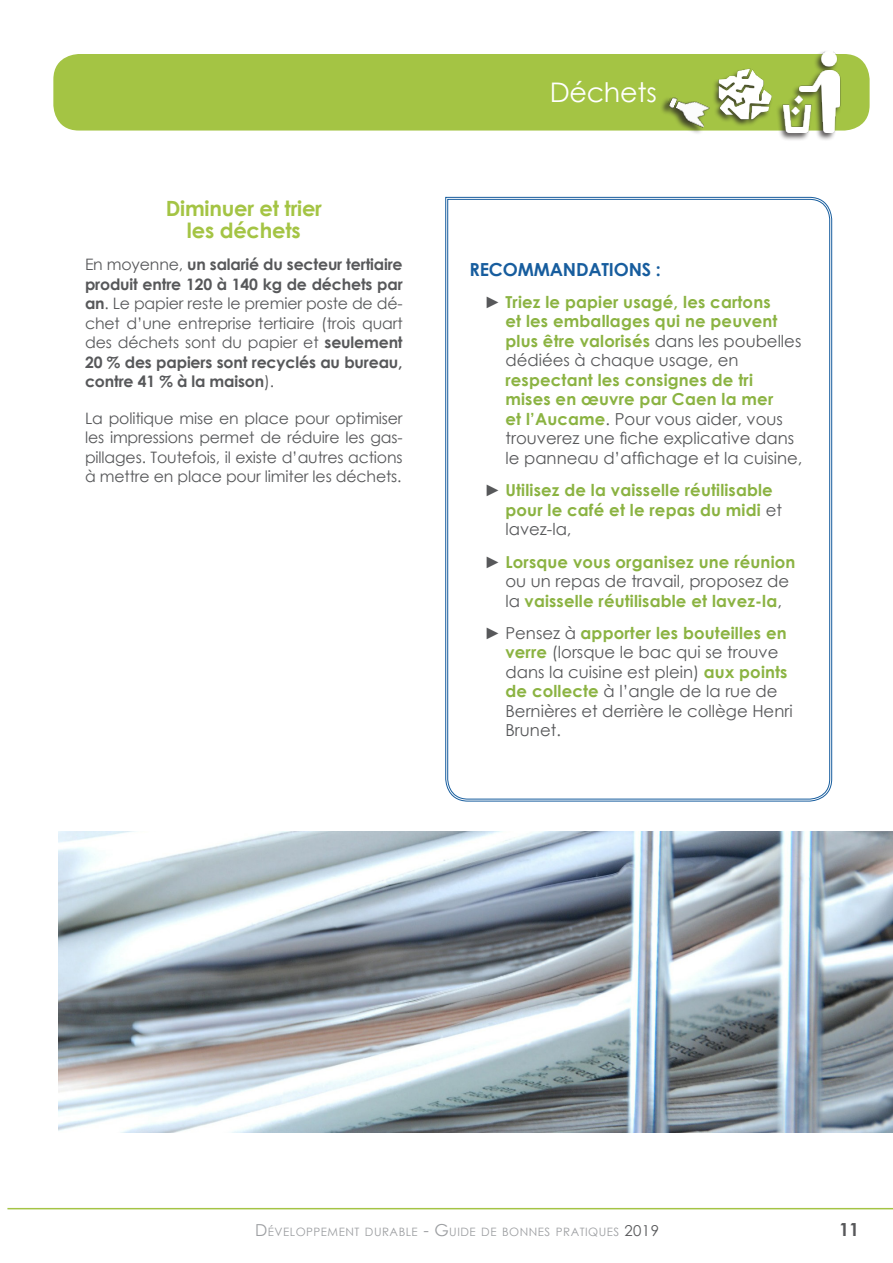
<style>
.page{position:relative;width:893px;height:1263px;background:#fff}
.page>*{position:absolute;margin:0;border:0;box-sizing:border-box;transform-origin:0 0}
.t1{font:27px "Century Gothic";letter-spacing:-.01em;color:#fff}
.t2{font:700 21px/22.5px "Century Gothic";letter-spacing:-.01em;color:#a4c444;text-align:center}
.t3{font:700 18px "Century Gothic";letter-spacing:-.01em;color:#175d9e}
.t4{font:700 18px "Century Gothic";color:#57585a}
.t5{font:16.5px/19.5px "Century Gothic";color:#57585a}
.t6{font:700 16.5px/19.5px "Century Gothic";letter-spacing:.01em;color:#8bb342}
.t7{font:700 15.75px/19.5px "Century Gothic";letter-spacing:-.01em;color:#57585a;text-align:justify}
.t8{font:15.75px/19.5px "Century Gothic";letter-spacing:-.01em;color:#57585a;text-align:justify}
.t9{font:11.55px "Century Gothic";letter-spacing:.045em;color:#9d9fa2}
.s1{font-weight:400}
.s2{font-weight:400;color:#57585a}
.s3{font-weight:700;color:#8bb342}
.s4{font-size:16.5px}
.s5{font-size:15px;color:#57585a}
</style>
<div class="page">
<div style="left:53px;top:54px;width:817px;height:77px;background:#a4c444;border-radius:26px"></div>
<hr style="left:7px;top:1208px;width:886px;height:1px;background:#a4c444">
<img style="left:58px;top:831px;width:835px;height:302px">
<svg style="left:447px;top:198px;width:384px;height:602px"></svg>
<div style="left:775px;top:50px;width:67px;height:92px;background:#231f20;opacity:.75"></div>
<img style="left:771px;top:51px;width:82px;height:82px">
<div style="left:712px;top:68px;width:61px;height:59px;background:#231f20;opacity:.75"></div>
<img style="left:716px;top:66px;width:57px;height:57px">
<img style="left:659px;top:82px;width:57px;height:51px">
<p class="t2" style="left:166px;top:196px;width:158px">Diminuer et trier les déchets</p>
<p class="t7" style="left:85px;top:254px;width:319px"><span class="s1">En moyenne,</span> un salarié du secteur tertiaire produit entre 120 à 140 kg de déchets par an<span class="s1">. Le papier reste le premier poste de dé&shy;chet d’une entreprise tertiaire (trois quart des déchets sont du papier et</span> seulement 20 % des papiers sont recyclés au bureau, contre 41 % à la maison<span class="s1">).</span></p>
<p class="t8" style="left:85px;top:408px;width:319px">La politique mise en place pour optimiser les impressions permet de réduire les gas&shy;pillages. Toutefois, il existe d’autres actions à mettre en place pour limiter les déchets.</p>
<h1 class="t1" style="left:550px;top:74px;width:109px">Déchets</h1>
<p class="t3" style="left:469px;top:255px;width:193px">RECOMMANDATIONS :</p>
<p class="t6" style="left:505px;top:291px;width:297px;text-indent:-21px"><span class="s2">►</span> Triez le papier usagé, les cartons<br>et les emballages qui ne peuvent plus être valorisés <span class="s2">dans les poubelles dédiées à chaque usage, en</span></p>
<p class="t5" style="left:505px;top:370px;width:298px"><span class="s3">respectant les consignes de tri<br>mises en œuvre par Caen la mer<br>et l’Aucame</span>. Pour vous aider, vous trouverez une fiche explicative dans le panneau d’affichage et la cuisine,</p>
<p class="t6" style="left:505px;top:480px;width:278px;text-indent:-21px"><span class="s2">►</span> Utilisez de la vaisselle réutilisable pour le café et le repas du midi <span class="s2">et lavez-la,</span></p>
<p class="t6" style="left:505px;top:551px;width:291px;text-indent:-21px"><span class="s2">►</span> Lorsque vous organisez une réunion <span class="s2">ou un repas de travail, proposez de la</span> vaisselle réutilisable et lavez-la<span class="s2">,</span></p>
<p class="t5" style="left:505px;top:623px;width:289px;text-indent:-21px">► Pensez à <span class="s3">apporter les bouteilles en verre</span> (lorsque le bac qui se trouve dans la cuisine est plein) <span class="s3">aux points de collecte</span> à l’angle de la rue de<br>Bernières et derrière le collège Henri<br>Brunet.</p>
<p class="t9" style="left:255px;top:1224px;width:405px"><span class="s4">D</span>ÉVELOPPEMENT DURABLE <span class="s4">- G</span>UIDE DE BONNES PRATIQUES <span class="s5">2019</span></p>
<p class="t4" style="left:839px;top:1216px;width:22px">11</p>
</div>
